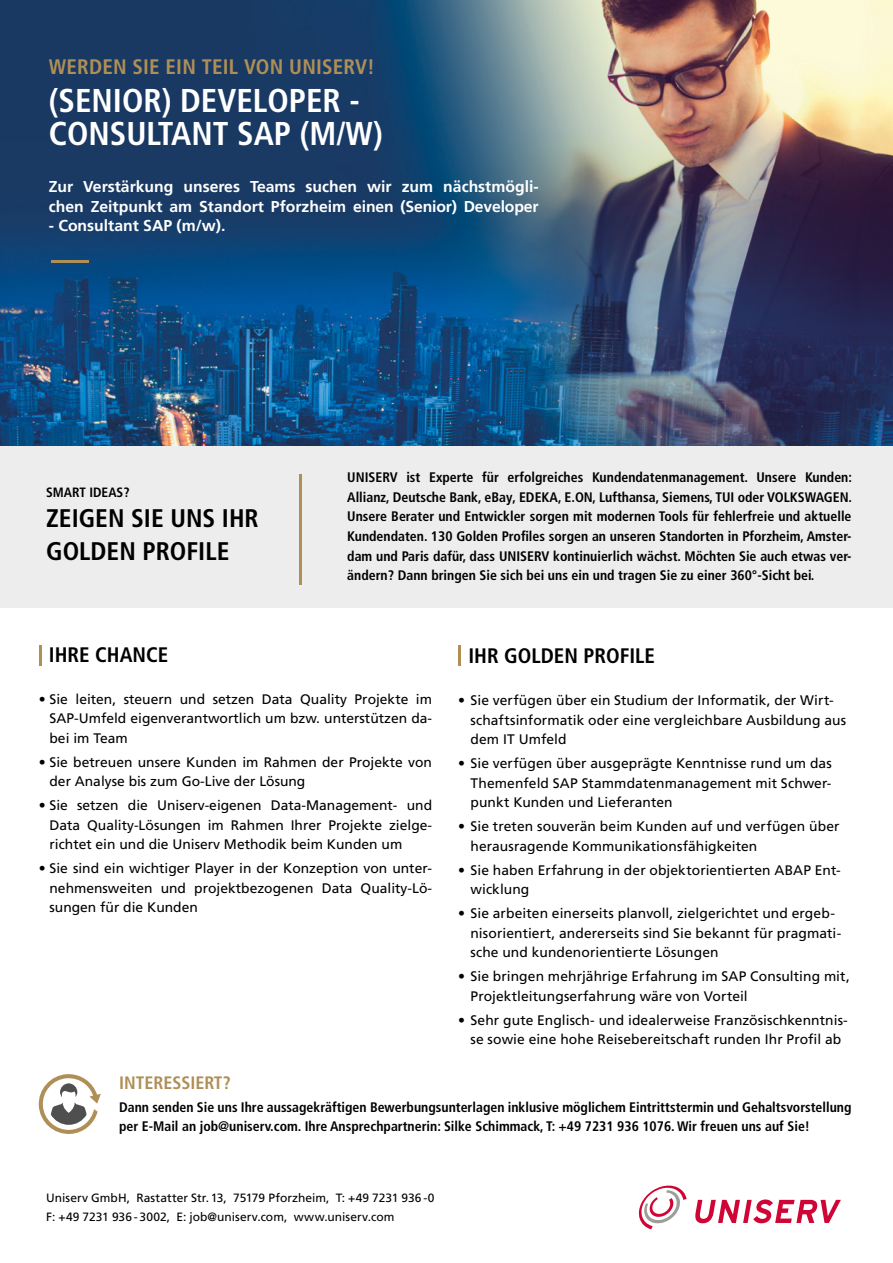
<style>
.page{position:relative;width:893px;height:1263px;background:#fff}
.page>*{position:absolute;margin:0;border:0;box-sizing:border-box;transform-origin:0 0}
.t1{font:700 condensed 33px/33px "Frutiger LT Com";color:#fff}
.t2{font:700 condensed 25.5px/33px "Frutiger LT Com";color:#000}
.t3{font:700 condensed 21px "Frutiger LT Com";letter-spacing:.01em;color:#b08f56}
.t4{font:700 condensed 21px "Frutiger LT Com";color:#000}
.t5{font:700 condensed 18px "Frutiger LT Com";color:#b08f56}
.t6{font:700 15.75px/19.5px "Frutiger LT Com";color:#fff}
.t7{font:13.8px/19.5px "Frutiger LT Com";letter-spacing:.005em;color:#000}
.t8{font:700 condensed 13.8px/19.5px "Frutiger LT Com";color:#000;text-align:justify}
.t9{font:700 condensed 13.5px "Frutiger LT Com";color:#000}
.t10{font:12px/19.5px "Frutiger LT Com";letter-spacing:.005em;color:#000}
</style>
<div class="page">
<img style="left:0;top:0;width:893px;height:446px">
<div style="left:0;top:446px;width:893px;height:162px;background:#ededed"></div>
<hr style="left:299px;top:474px;width:3px;height:110px;background:#b08f56">
<hr style="left:39px;top:645px;width:2px;height:21px;background:#b08f56">
<hr style="left:458px;top:645px;width:3px;height:21px;background:#b08f56">
<hr style="left:52px;top:260px;width:37px;height:2px;background:#b08f56">
<svg style="left:695px;top:1199px;width:146px;height:24px"></svg>
<svg style="left:639px;top:1185px;width:48px;height:44px"></svg>
<svg style="left:38px;top:1074px;width:63px;height:60px"></svg>
<h3 class="t3" style="left:49px;top:55px;width:327px">WERDEN SIE EIN TEIL VON UNISERV!</h3>
<h1 class="t1" style="left:49px;top:84px;width:335px">(SENIOR) DEVELOPER -<br>CONSULTANT SAP (M/W)</h1>
<p class="t6" style="left:49px;top:177px;width:491px">Zur Verstärkung unseres Teams suchen wir zum nächstmögli&shy;chen Zeitpunkt am Standort Pforzheim einen (Senior) Developer</p>
<p class="t6" style="left:49px;top:216px;width:178px">- Consultant SAP (m/w).</p>
<p class="t9" style="left:46px;top:485px;width:85px">SMART IDEAS?</p>
<h2 class="t2" style="left:46px;top:502px;width:214px">ZEIGEN SIE UNS IHR<br>GOLDEN PROFILE</h2>
<p class="t8" style="left:347px;top:468px;width:506px">UNISERV ist Experte für erfolgreiches Kundendatenmanagement. Unsere Kunden:<br>Allianz, Deutsche Bank, eBay, EDEKA, E.ON, Lufthansa, Siemens, TUI oder VOLKSWAGEN.<br>Unsere Berater und Entwickler sorgen mit modernen Tools für fehlerfreie und aktuelle Kundendaten. 130 Golden Profiles sorgen an unseren Standorten in Pforzheim, Amster&shy;dam und Paris dafür, dass UNISERV kontinuierlich wächst. Möchten Sie auch etwas ver&shy;ändern? Dann bringen Sie sich bei uns ein und tragen Sie zu einer 360°-Sicht bei.</p>
<h3 class="t4" style="left:49px;top:642px;width:121px">IHRE CHANCE</h3>
<h3 class="t4" style="left:468px;top:643px;width:188px">IHR GOLDEN PROFILE</h3>
<p class="t7" style="left:50px;top:689px;width:384px;text-align:justify;text-indent:-11px">• Sie leiten, steuern und setzen Data Quality Projekte im SAP-Umfeld eigenverantwortlich um bzw. unterstützen da&shy;bei im Team</p>
<p class="t7" style="left:50px;top:752px;width:384px;text-indent:-11px">• Sie betreuen unsere Kunden im Rahmen der Projekte von der Analyse bis zum Go-Live der Lösung</p>
<p class="t7" style="left:50px;top:795px;width:384px;text-align:justify;text-indent:-11px">• Sie setzen die Uniserv-eigenen Data-Management- und Data Quality-Lösungen im Rahmen Ihrer Projekte zielge&shy;richtet ein und die Uniserv Methodik beim Kunden um</p>
<p class="t7" style="left:50px;top:858px;width:384px;text-align:justify;text-indent:-11px">• Sie sind ein wichtiger Player in der Konzeption von unter&shy;nehmensweiten und projektbezogenen Data Quality-Lö&shy;sungen für die Kunden</p>
<p class="t7" style="left:470px;top:690px;width:377px;text-indent:-12px">• Sie verfügen über ein Studium der Informatik, der Wirt&shy;schaftsinformatik oder eine vergleichbare Ausbildung aus dem IT Umfeld</p>
<p class="t7" style="left:470px;top:753px;width:363px;text-align:justify;text-indent:-12px">• Sie verfügen über ausgeprägte Kenntnisse rund um das Themenfeld SAP Stammdatenmanagement mit Schwer&shy;punkt Kunden und Lieferanten</p>
<p class="t7" style="left:470px;top:816px;width:371px;text-indent:-12px">• Sie treten souverän beim Kunden auf und verfügen über herausragende Kommunikationsfähigkeiten</p>
<p class="t7" style="left:470px;top:860px;width:372px;text-indent:-12px">• Sie haben Erfahrung in der objektorientierten ABAP Ent&shy;wicklung</p>
<p class="t7" style="left:470px;top:903px;width:372px;text-indent:-12px">• Sie arbeiten einerseits planvoll, zielgerichtet und ergeb&shy;nisorientiert, andererseits sind Sie bekannt für pragmati&shy;sche und kundenorientierte Lösungen</p>
<p class="t7" style="left:470px;top:966px;width:381px;text-indent:-12px">• Sie bringen mehrjährige Erfahrung im SAP Consulting mit,<br>Projektleitungserfahrung wäre von Vorteil</p>
<p class="t7" style="left:458px;top:1010px;width:391px;text-align:center">• Sehr gute Englisch- und idealerweise Französischkenntnis&shy;se sowie eine hohe Reisebereitschaft runden Ihr Profil ab</p>
<h3 class="t5" style="left:119px;top:1072px;width:113px">INTERESSIERT?</h3>
<p class="t8" style="left:119px;top:1097px;width:734px">Dann senden Sie uns Ihre aussagekräftigen Bewerbungsunterlagen inklusive möglichem Eintrittstermin und Gehaltsvorstellung per E-Mail an job@uniserv.com. Ihre Ansprechpartnerin: Silke Schimmack, T: +49 7231 936 1076. Wir freuen uns auf Sie!</p>
<p class="t10" style="left:46px;top:1188px;width:390px">Uniserv GmbH, Rastatter Str. 13, 75179 Pforzheim, T: +49 7231 936 -0<br>F: +49 7231 936 - 3002, E: job@uniserv.com, www.uniserv.com</p>
</div>
